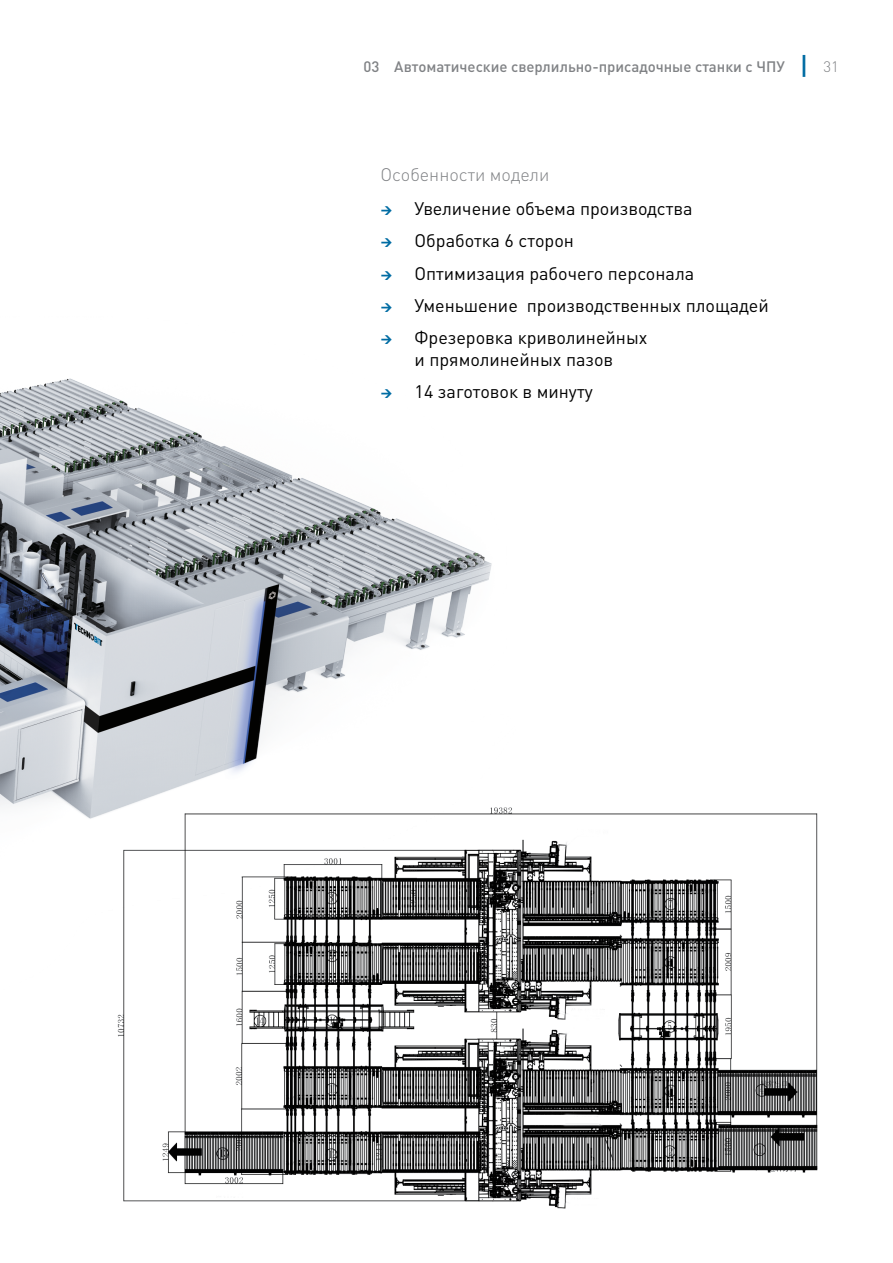
<style>
.page{position:relative;width:893px;height:1263px;background:#fff}
.page>*{position:absolute;margin:0;border:0;box-sizing:border-box;transform-origin:0 0}
.t1{font:18px/32.2px "DIN Pro";color:#000}
.t2{font:300 18px "DIN Pro";color:#808285}
.t3{font:500 15px "DIN Pro";color:#808285}
.s1{font-size:25.5px;color:#006ca3}
.s2{font-weight:300}
</style>
<div class="page">
<img style="left:0;top:378px;width:492px;height:441px">
<img style="left:100px;top:800px;width:718px;height:409px">
<svg style="left:382px;top:389px;width:10px;height:9px"></svg>
<p class="t3" style="left:363px;top:55px;width:477px">03 Автоматические сверлильно-присадочные станки с ЧПУ <span class="s1">|</span> <span class="s2">31</span></p>
<p class="t2" style="left:381px;top:160px;width:170px">Особенности модели</p>
<p class="t1" style="left:415px;top:191px;width:356px">Увеличение объема производства<br>Обработка 6 сторон<br>Оптимизация рабочего персонала<br>Уменьшение производственных площадей<br>Фрезеровка криволинейных</p>
<p class="t1" style="left:415px;top:341px;width:200px">и прямолинейных пазов<br>14 заготовок в минуту</p>
</div>
